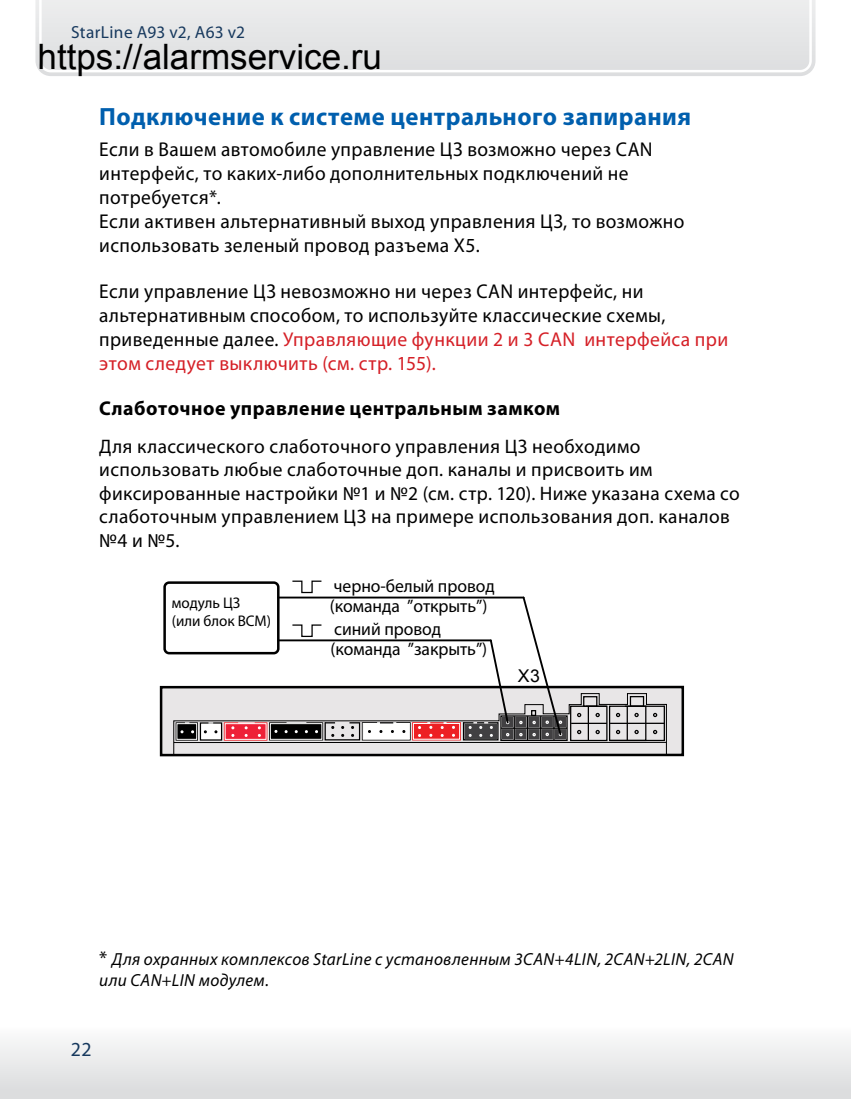
<style>
.page{position:relative;width:851px;height:1099px;background:#fff}
.page>*{position:absolute;margin:0;border:0;box-sizing:border-box;transform-origin:0 0}
.t1{font:700 25px "Myriad Pro";letter-spacing:.02em;color:#005fae}
.t2{font:20px/24px "Myriad Pro";letter-spacing:.02em;color:#000}
.t3{font:700 20px "Myriad Pro";letter-spacing:.025em;color:#000}
.t4{font:20px "Myriad Pro";color:#17395e}
.t5{font:19.5px/23.8px "Myriad Pro";letter-spacing:.02em;color:#000}
.t6{font:18px/20.2px "Myriad Pro";letter-spacing:-.005em;color:#000}
.t7{font:17.75px "Arial";color:#000}
.t8{font:italic 17.5px/21px "Myriad Pro";letter-spacing:.02em;color:#000}
.t9{font:17.5px "Myriad Pro";letter-spacing:.01em;color:#17395e}
.t10{font:15.5px/18.2px "Myriad Pro";letter-spacing:-.005em;color:#000}
.s1{color:#d52027}
.s2{font-style:normal;font-size:20px}
</style>
<div class="page">
<svg style="left:35px;top:0;width:780px;height:76px;background:#dedfe1"></svg>
<svg style="left:38px;top:0;width:774px;height:74px;background:#dbdcdd"></svg>
<svg style="left:0;top:1041px;width:850px;height:57px"></svg>
<div style="left:163px;top:581px;width:116px;height:73px;border:3px solid #000;border-radius:5px"></div>
<div style="left:161px;top:687px;width:521px;height:68px;background:#e8e6e7"></div>
<svg style="left:173px;top:580px;width:494px;height:176px"></svg>
<p class="t9" style="left:71px;top:22px;width:175px">StarLine A93 v2, А63 v2</p>
<p class="t1" style="left:99px;top:100px;width:593px">Подключение к системе центрального запирания</p>
<p class="t2" style="left:99px;top:137px;width:586px">Если в Вашем автомобиле управление ЦЗ возможно через CAN интерфейс, то каких-либо дополнительных подключений не потребуется*.<br>Если активен альтернативный выход управления ЦЗ, то возможно использовать зеленый провод разъема Х5.</p>
<p class="t2" style="left:99px;top:278px;width:630px">Если управление ЦЗ невозможно ни через CAN интерфейс, ни альтернативным способом, то используйте классические схемы, приведенные далее. <span class="s1">Управляющие функции 2 и 3 CAN интерфейса при этом следует выключить (см. стр. 155).</span></p>
<p class="t3" style="left:99px;top:395px;width:462px">Слаботочное управление центральным замком</p>
<p class="t5" style="left:99px;top:434px;width:642px">Для классического слаботочного управления ЦЗ необходимо использовать любые слаботочные доп. каналы и присвоить им фиксированные настройки №1 и №2 (см. стр. 120). Ниже указана схема со слаботочным управлением ЦЗ на примере использования доп. каналов №4 и №5.</p>
<p class="t10" style="left:172px;top:593px;width:101px">модуль ЦЗ (или блок ВСМ)</p>
<p class="t6" style="left:330px;top:575px;width:166px">черно-белый провод (команда ”открыть”)</p>
<p class="t6" style="left:330px;top:618px;width:158px">синий провод (команда ”закрыть”)</p>
<p class="t7" style="left:517px;top:664px;width:24px">Х3</p>
<p class="t8" style="left:99px;top:948px;width:636px"><span class="s2">*</span> Для охранных комплексов StarLine с установленным 3CAN+4LIN, 2CAN+2LIN, 2CAN или CAN+LIN модулем.</p>
<p class="t4" style="left:71px;top:1037px;width:22px">22</p>
</div>
